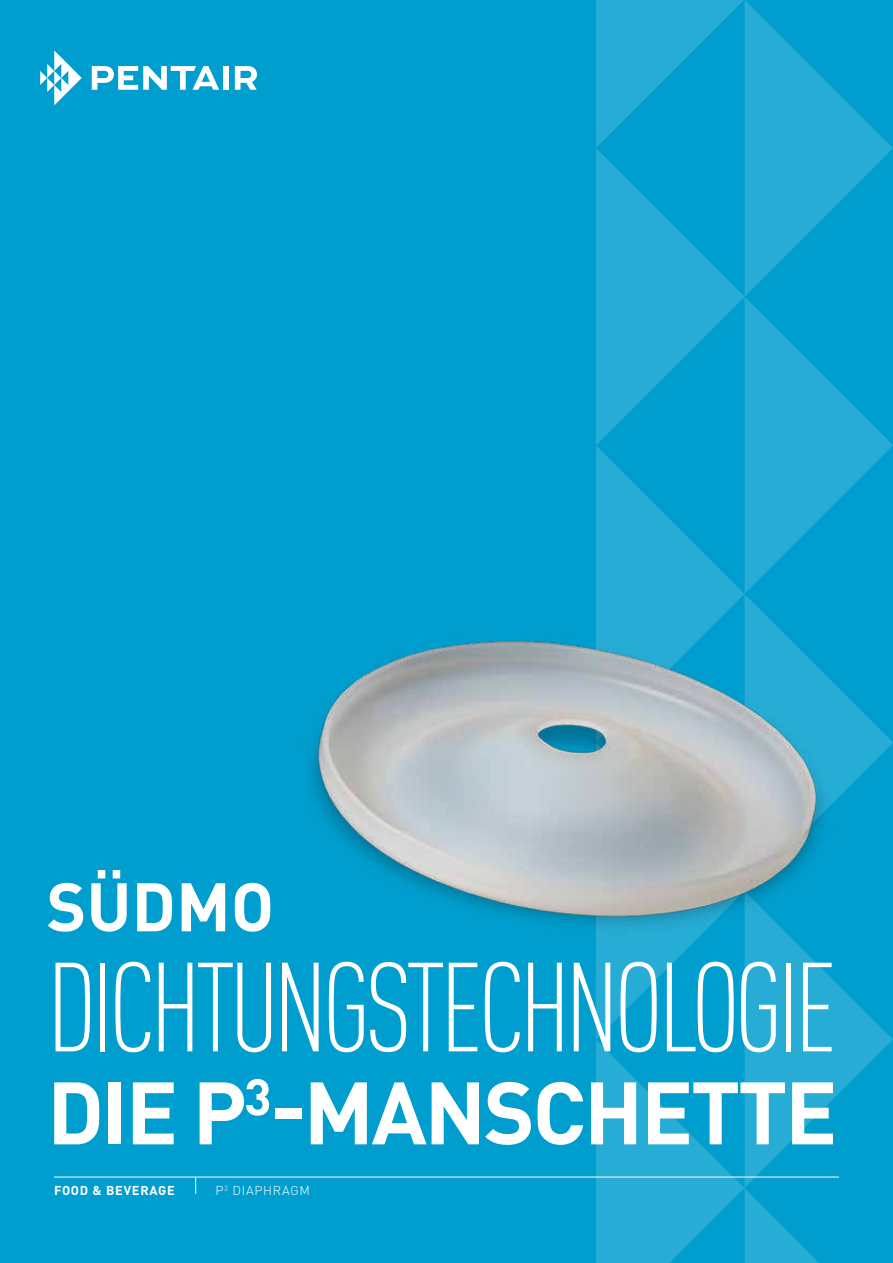
<style>
.page{position:relative;width:893px;height:1263px;background:#009ece}
.page>*{position:absolute;margin:0;border:0;box-sizing:border-box;transform-origin:0 0}
.t1{font:300 condensed 124.5px "DIN Pro";letter-spacing:-.05em;color:#fff}
.t2{font:700 87px "DIN Pro";letter-spacing:-.03em;color:#fff}
.t3{font:700 67.5px "DIN Pro";color:#fff}
.t4{font:700 12.75px "DIN Pro";letter-spacing:.06em;color:#fff}
.t5{font:300 12.75px "DIN Pro";letter-spacing:.06em;color:#fff}
</style>
<div class="page">
<svg style="left:596px;top:0;width:297px;height:148px"></svg>
<svg style="left:596px;top:148px;width:297px;height:297px;fill:#26acd5"></svg>
<svg style="left:596px;top:445px;width:297px;height:297px"></svg>
<svg style="left:596px;top:742px;width:297px;height:435px"></svg>
<svg style="left:596px;top:1039px;width:237px;height:224px;fill:#26acd5"></svg>
<svg style="left:40px;top:50px;width:42px;height:55px"></svg>
<svg style="left:92px;top:66px;width:127px;height:24px"></svg>
<div style="left:223px;top:66px;width:6px;height:24px;background:#fff"></div>
<svg style="left:235px;top:66px;width:22px;height:24px"></svg>
<hr style="left:54px;top:1177px;width:785px;height:1px;background:#fff">
<svg style="left:195px;top:1177px;width:1px;height:17px"></svg>
<img style="left:311px;top:542px;width:548px;height:402px">
<p class="t3" style="left:47px;top:851px;width:229px">SÜDMO</p>
<p class="t1" style="left:47px;top:919px;width:793px">DICHTUNGSTECHNOLOGIE</p>
<p class="t2" style="left:47px;top:1040px;width:792px">DIE P<sup>3</sup>-MANSCHETTE</p>
<p class="t4" style="left:54px;top:1180px;width:122px">FOOD &amp; BEVERAGE</p>
<p class="t5" style="left:215px;top:1181px;width:96px">P<sup>3</sup> DIAPHRAGM</p>
</div>
